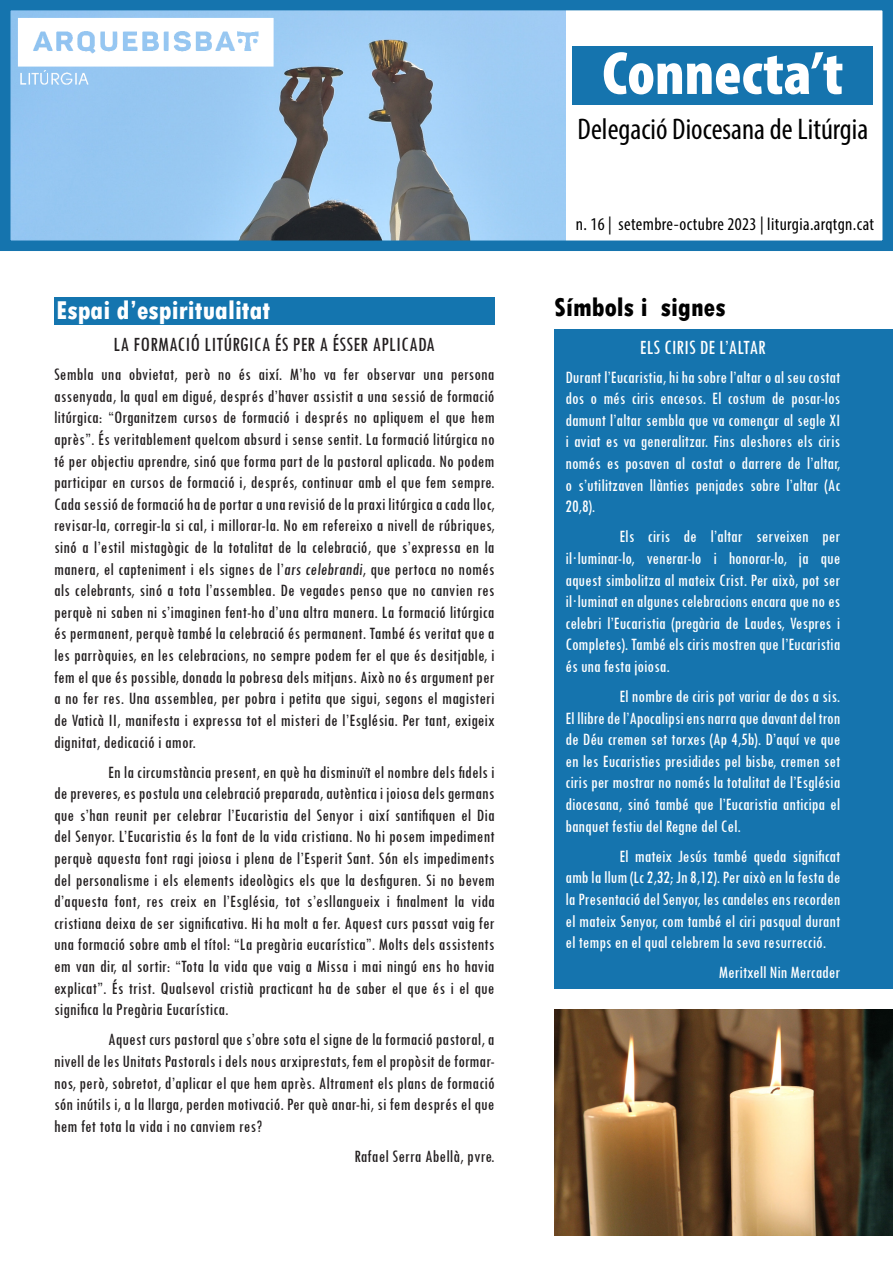
<style>
.page{position:relative;width:893px;height:1263px;background:#fff}
.page>*{position:absolute;margin:0;border:0;box-sizing:border-box;transform-origin:0 0}
.t1{font:61.5px "Myriad Variable Concept";color:#fff}
.t2{font:30px "Myriad Variable Concept";color:#000}
.t3{font:800 condensed 27px "Tw Cen";color:#fff}
.t4{font:800 condensed 27px "Tw Cen";color:#000}
.t5{font:condensed 21px "Tw Cen";letter-spacing:.01em;color:#231f20}
.t6{font:condensed 21px "Tw Cen";color:#fff}
.t7{font:condensed 18px/21.6px "Tw Cen";letter-spacing:.01em;color:#231f20;text-align:justify}
.t8{font:condensed 18px/21.6px "Tw Cen";color:#fff;text-align:justify}
.t9{font:18px "Myriad Variable Concept";letter-spacing:.02em;color:#000}
</style>
<div class="page">
<div style="left:573px;top:46px;width:300px;height:59px;background:#1574ae"></div>
<div style="left:554px;top:329px;width:339px;height:660px;background:#1574ae"></div>
<div style="left:54px;top:297px;width:441px;height:28px;background:#1475af"></div>
<img style="left:11px;top:11px;width:554px;height:229px">
<div style="left:0;top:0;width:893px;height:251px;border:10px solid #1574ae"></div>
<img style="left:16px;top:15px;width:261px;height:73px">
<img style="left:554px;top:1010px;width:339px;height:226px">
<p class="t3" style="left:56px;top:294px;width:216px">Espai d’espiritualitat</p>
<p class="t5" style="left:114px;top:332px;width:323px">LA FORMACIÓ LITÚRGICA ÉS PER A ÉSSER APLICADA</p>
<p class="t7" style="left:54px;top:363px;width:442px">Sembla una obvietat, però no és així. M’ho va fer observar una persona assenyada, la qual em digué, després d’haver assistit a una sessió de formació litúrgica: “Organitzem cursos de formació i després no apliquem el que hem après”. És veritablement quelcom absurd i sense sentit. La formació litúrgica no té per objectiu aprendre, sinó que forma part de la pastoral aplicada. No podem participar en cursos de formació i, després, continuar amb el que fem sempre.<br>Cada sessió de formació ha de portar a una revisió de la praxi litúrgica a cada lloc, revisar-la, corregir-la si cal, i millorar-la. No em refereixo a nivell de rúbriques, sinó a l’estil mistagògic de la totalitat de la celebració, que s’expressa en la manera, el capteniment i els signes de l’ars celebrandi, que pertoca no només als celebrants, sinó a tota l’assemblea. De vegades penso que no canvien res perquè ni saben ni s’imaginen fent-ho d’una altra manera. La formació litúrgica és permanent, perquè també la celebració és permanent. També és veritat que a les parròquies, en les celebracions, no sempre podem fer el que és desitjable, i fem el que és possible, donada la pobresa dels mitjans. Això no és argument per a no fer res. Una assemblea, per pobra i petita que sigui, segons el magisteri de Vaticà II, manifesta i expressa tot el misteri de l’Església. Per tant, exigeix dignitat, dedicació i amor.</p>
<p class="t7" style="left:54px;top:761px;width:442px;text-indent:54px">En la circumstància present, en què ha disminuït el nombre dels fidels i de preveres, es postula una celebració preparada, autèntica i joiosa dels germans que s’han reunit per celebrar l’Eucaristia del Senyor i així santifiquen el Dia del Senyor. L’Eucaristia és la font de la vida cristiana. No hi posem impediment perquè aquesta font ragi joiosa i plena de l’Esperit Sant. Són els impediments del personalisme i els elements ideològics els que la desfiguren. Si no bevem d’aquesta font, res creix en l’Església, tot s’esllangueix i finalment la vida cristiana deixa de ser significativa. Hi ha molt a fer. Aquest curs passat vaig fer una formació sobre amb el títol: “La pregària eucarística”. Molts dels assistents em van dir, al sortir: “Tota la vida que vaig a Missa i mai ningú ens ho havia explicat”. És trist. Qualsevol cristià practicant ha de saber el que és i el que significa la Pregària Eucarística.</p>
<p class="t7" style="left:54px;top:1028px;width:442px;text-indent:54px">Aquest curs pastoral que s’obre sota el signe de la formació pastoral, a nivell de les Unitats Pastorals i dels nous arxiprestats, fem el propòsit de formar&shy;nos, però, sobretot, d’aplicar el que hem après. Altrament els plans de formació són inútils i, a la llarga, perden motivació. Per què anar-hi, si fem després el que hem fet tota la vida i no canviem res?</p>
<p class="t7" style="left:354px;top:1145px;width:142px">Rafael Serra Abellà, pvre.</p>
<p class="t1" style="left:602px;top:37px;width:242px">Connecta’t</p>
<p class="t2" style="left:577px;top:111px;width:292px">Delegació Diocesana de Litúrgia</p>
<p class="t9" style="left:576px;top:214px;width:300px">n. 16 | setembre-octubre 2023 | liturgia.arqtgn.cat</p>
<p class="t4" style="left:554px;top:291px;width:173px">Símbols i signes</p>
<p class="t6" style="left:640px;top:335px;width:127px">ELS CIRIS DE L’ALTAR</p>
<p class="t8" style="left:565px;top:366px;width:276px">Durant l’Eucaristia, hi ha sobre l’altar o al seu costat dos o més ciris encesos. El costum de posar-los damunt l’altar sembla que va començar al segle XI i aviat es va generalitzar. Fins aleshores els ciris només es posaven al costat o darrere de l’altar, o s’utilitzaven llànties penjades sobre l’altar (Ac 20,8).</p>
<p class="t8" style="left:565px;top:525px;width:276px;text-indent:54px">Els ciris de l’altar serveixen per il·luminar-lo, venerar-lo i honorar-lo, ja que aquest simbolitza al mateix Crist. Per això, pot ser il·luminat en algunes celebracions encara que no es celebri l’Eucaristia (pregària de Laudes, Vespres i Completes). També els ciris mostren que l’Eucaristia és una festa joiosa.</p>
<p class="t8" style="left:565px;top:685px;width:276px;text-indent:54px">El nombre de ciris pot variar de dos a sis.<br>El llibre de l’Apocalipsi ens narra que davant del tron de Déu cremen set torxes (Ap 4,5b). D’aquí ve que en les Eucaristies presidides pel bisbe, cremen set ciris per mostrar no només la totalitat de l’Església diocesana, sinó també que l’Eucaristia anticipa el banquet festiu del Regne del Cel.</p>
<p class="t8" style="left:565px;top:845px;width:276px;text-indent:54px">El mateix Jesús també queda significat amb la llum (Lc 2,32; Jn 8,12). Per això en la festa de la Presentació del Senyor, les candeles ens recorden el mateix Senyor, com també el ciri pasqual durant el temps en el qual celebrem la seva resurrecció.</p>
<p class="t8" style="left:719px;top:961px;width:123px">Meritxell Nin Mercader</p>
</div>
